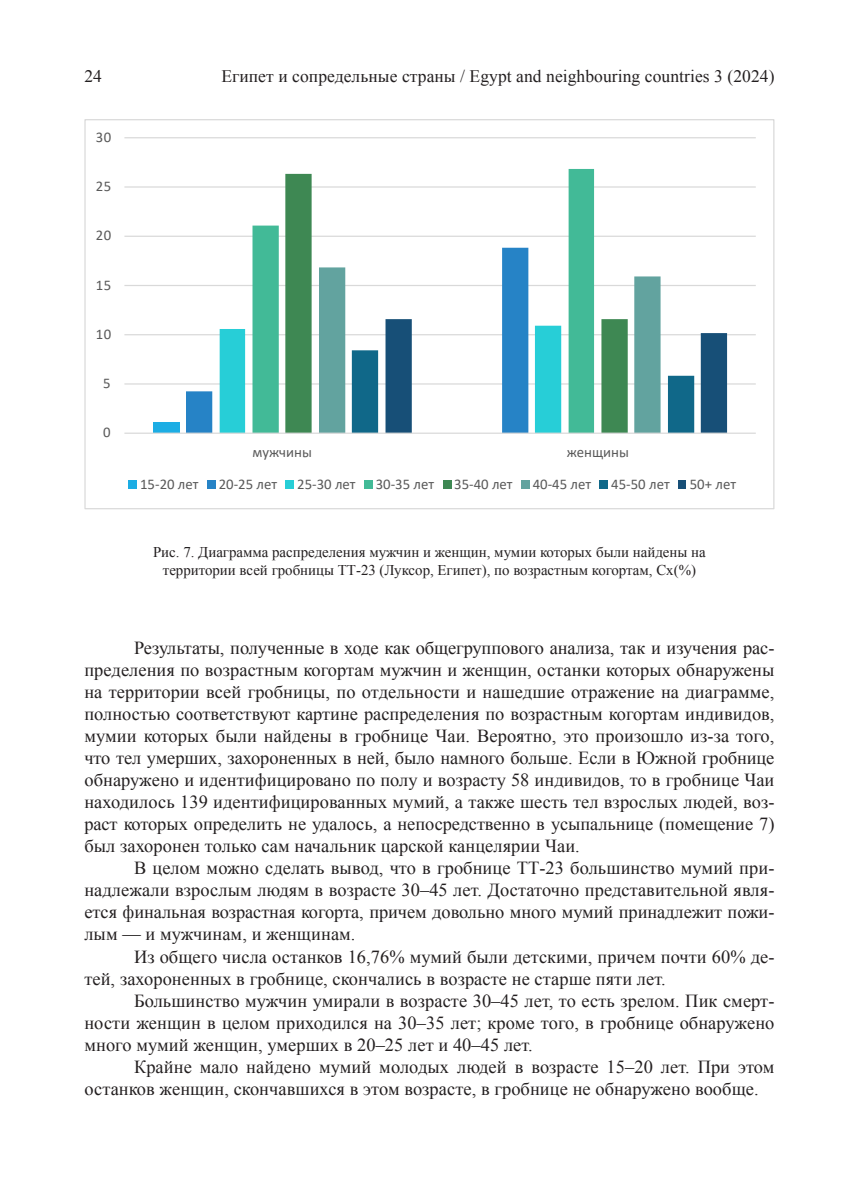
<style>
.page{position:relative;width:844px;height:1191px;background:#fff}
.page>*{position:absolute;margin:0;border:0;box-sizing:border-box;transform-origin:0 0}
.t1{font:18.38px/22.1px "Times New Roman";letter-spacing:.005em;color:#231f20;text-align:justify}
.Pictures{font:17.5px "Times New Roman";letter-spacing:.005em;color:#231f20}
.Pictures-2{font:14.88px/17.8px "Times New Roman";color:#231f20;text-align:center}
.t2{font:14.7px "Calibri";color:#595959}
</style>
<div class="page">
<hr style="left:124px;top:383px;width:631px;height:1px;background:#d9d9d9">
<hr style="left:124px;top:334px;width:631px;height:1px;background:#d9d9d9">
<hr style="left:124px;top:285px;width:631px;height:1px;background:#d9d9d9">
<hr style="left:124px;top:236px;width:631px;height:1px;background:#d9d9d9">
<hr style="left:124px;top:186px;width:631px;height:2px;background:#d9d9d9">
<hr style="left:124px;top:137px;width:631px;height:1px;background:#d9d9d9">
<div style="left:153px;top:422px;width:26px;height:11px;background:#1cade4"></div>
<svg style="left:186px;top:335px;width:33px;height:97px"></svg>
<svg style="left:252px;top:169px;width:342px;height:150px"></svg>
<svg style="left:285px;top:174px;width:342px;height:145px"></svg>
<svg style="left:319px;top:267px;width:341px;height:52px"></svg>
<svg style="left:219px;top:319px;width:507px;height:113px"></svg>
<hr style="left:124px;top:432px;width:631px;height:2px;background:#d9d9d9">
<div style="left:128px;top:481px;width:9px;height:8px;background:#1cade4"></div>
<div style="left:207px;top:481px;width:8px;height:8px;background:#2683c6"></div>
<div style="left:285px;top:481px;width:8px;height:8px;background:#27ced7"></div>
<div style="left:364px;top:481px;width:8px;height:8px;background:#42ba97"></div>
<div style="left:443px;top:481px;width:8px;height:8px;background:#3e8853"></div>
<div style="left:521px;top:481px;width:8px;height:8px;background:#62a39f"></div>
<div style="left:599px;top:481px;width:9px;height:8px;background:#106889"></div>
<div style="left:678px;top:481px;width:7px;height:8px;background:#174f77"></div>
<p class="Pictures" style="left:84px;top:64px;width:19px">24</p>
<p class="Pictures" style="left:221px;top:64px;width:554px">Египет и сопредельные страны / Egypt and neighbouring countries 3 (2024)</p>
<p class="t2" style="left:96px;top:127px;width:17px">30</p>
<p class="t2" style="left:96px;top:176px;width:17px">25</p>
<p class="t2" style="left:96px;top:225px;width:17px">20</p>
<p class="t2" style="left:96px;top:274px;width:17px">15</p>
<p class="t2" style="left:96px;top:324px;width:17px">10</p>
<p class="t2" style="left:103px;top:373px;width:9px">5</p>
<p class="t2" style="left:103px;top:422px;width:9px">0</p>
<p class="t2" style="left:252px;top:442px;width:61px">мужчины</p>
<p class="t2" style="left:566px;top:442px;width:64px">женщины</p>
<p class="t2" style="left:140px;top:474px;width:60px">15-20 лет</p>
<p class="t2" style="left:219px;top:474px;width:60px">20-25 лет</p>
<p class="t2" style="left:297px;top:474px;width:60px">25-30 лет</p>
<p class="t2" style="left:375px;top:474px;width:60px">30-35 лет</p>
<p class="t2" style="left:454px;top:474px;width:60px">35-40 лет</p>
<p class="t2" style="left:532px;top:474px;width:60px">40-45 лет</p>
<p class="t2" style="left:611px;top:474px;width:60px">45-50 лет</p>
<p class="t2" style="left:689px;top:474px;width:48px">50+ лет</p>
<p class="Pictures-2" style="left:153px;top:542px;width:554px">Рис. 7. Диаграмма распределения мужчин и женщин, мумии которых были найдены на территории всей гробницы ТТ-23 (Луксор, Египет), по возрастным когортам, Cx(%)</p>
<p class="t1" style="left:84px;top:636px;width:691px;text-indent:50px">Результаты, полученные в ходе как общегруппового анализа, так и изучения рас&shy;пределения по возрастным когортам мужчин и женщин, останки которых обнаружены на территории всей гробницы, по отдельности и нашедшие отражение на диаграмме, полностью соответствуют картине распределения по возрастным когортам индивидов, мумии которых были найдены в гробнице Чаи. Вероятно, это произошло из-за того, что тел умерших, захороненных в ней, было намного больше. Если в Южной гробнице обнаружено и идентифицировано по полу и возрасту 58 индивидов, то в гробнице Чаи находилось 139 идентифицированных мумий, а также шесть тел взрослых людей, воз&shy;раст которых определить не удалось, а непосредственно в усыпальнице (помещение 7) был захоронен только сам начальник царской канцелярии Чаи.</p>
<p class="t1" style="left:84px;top:857px;width:691px;text-indent:50px">В целом можно сделать вывод, что в гробнице ТТ-23 большинство мумий при&shy;надлежали взрослым людям в возрасте 30–45 лет. Достаточно представительной явля&shy;ется финальная возрастная когорта, причем довольно много мумий принадлежит пожи&shy;лым — и мужчинам, и женщинам.</p>
<p class="t1" style="left:84px;top:945px;width:691px;text-indent:50px">Из общего числа останков 16,76% мумий были детскими, причем почти 60% де&shy;тей, захороненных в гробнице, скончались в возрасте не старше пяти лет.</p>
<p class="t1" style="left:84px;top:989px;width:691px;text-indent:50px">Большинство мужчин умирали в возрасте 30–45 лет, то есть зрелом. Пик смерт&shy;ности женщин в целом приходился на 30–35 лет; кроме того, в гробнице обнаружено много мумий женщин, умерших в 20–25 лет и 40–45 лет.</p>
<p class="t1" style="left:84px;top:1055px;width:691px;text-indent:50px">Крайне мало найдено мумий молодых людей в возрасте 15–20 лет. При этом останков женщин, скончавшихся в этом возрасте, в гробнице не обнаружено вообще.</p>
</div>
